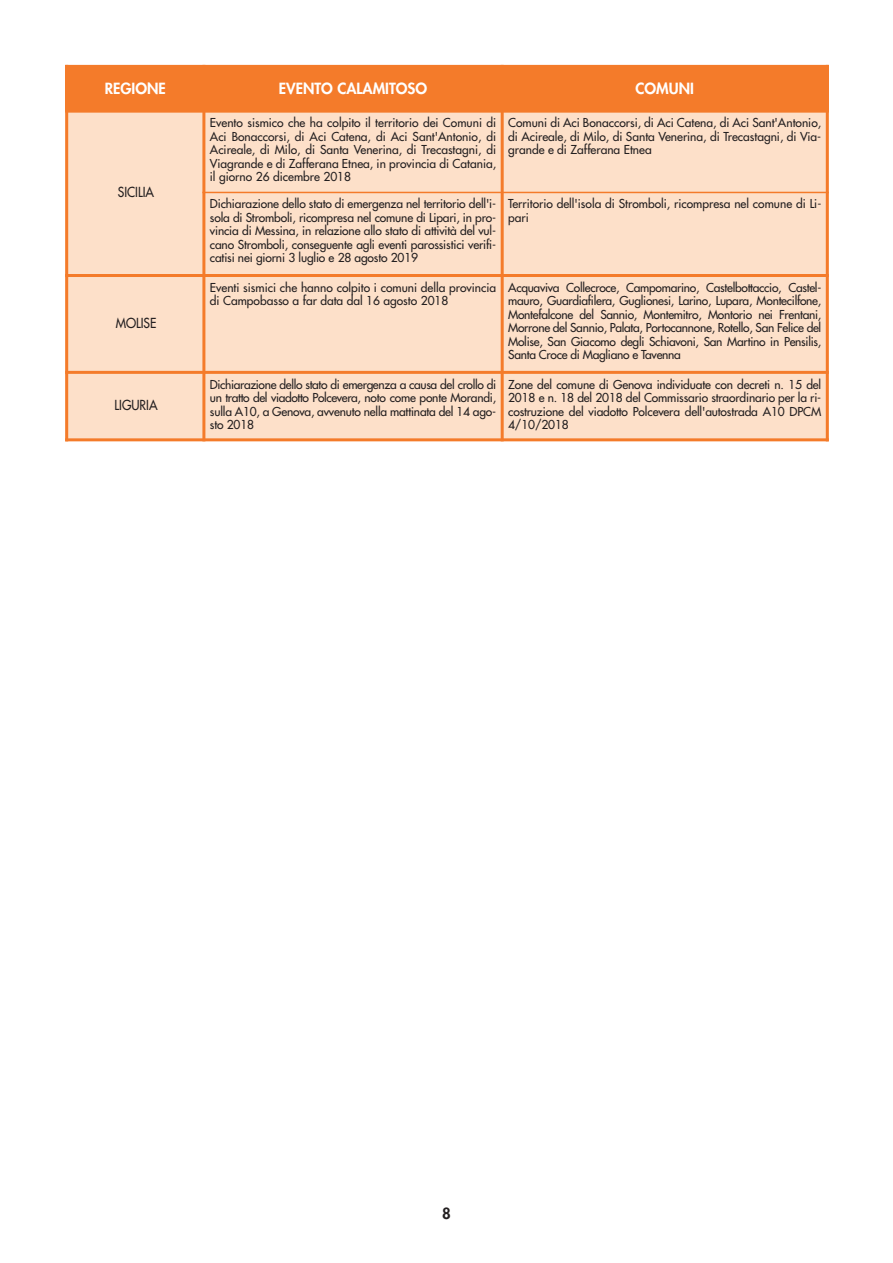
<style>
.page{position:relative;width:893px;height:1263px;background:#fff}
.page>*{position:absolute;margin:0;border:0;box-sizing:border-box;transform-origin:0 0}
.t1{font:800 15px "Futura";color:#fff}
.t2{font:800 15px "Futura";color:#231f20}
.t3{font:13.5px "Futura";color:#231f20;scale:.9 1}
.t4{font:12px/13.5px "Futura";color:#231f20;text-align:justify}
</style>
<div class="page">
<div style="left:65px;top:65px;width:139px;height:47px;background:#f47b2a"></div>
<div style="left:204px;top:65px;width:298px;height:47px;background:#f47b2a"></div>
<div style="left:502px;top:65px;width:327px;height:47px;background:#f47b2a"></div>
<div style="left:65px;top:112px;width:139px;height:163px;background:#fde0c9"></div>
<div style="left:204px;top:112px;width:298px;height:80px;background:#fde0c9"></div>
<div style="left:502px;top:112px;width:327px;height:80px;background:#fde0c9"></div>
<div style="left:204px;top:192px;width:298px;height:83px;background:#fde0c9"></div>
<div style="left:502px;top:192px;width:327px;height:83px;background:#fde0c9"></div>
<div style="left:65px;top:275px;width:139px;height:97px;background:#fde0c9"></div>
<div style="left:204px;top:275px;width:298px;height:97px;background:#fde0c9"></div>
<div style="left:502px;top:275px;width:327px;height:97px;background:#fde0c9"></div>
<div style="left:65px;top:372px;width:139px;height:69px;background:#fde0c9"></div>
<div style="left:204px;top:372px;width:298px;height:69px;background:#fde0c9"></div>
<div style="left:502px;top:372px;width:327px;height:69px;background:#fde0c9"></div>
<hr style="left:65px;top:65px;width:3px;height:376px;background:#f47b2a">
<hr style="left:202px;top:65px;width:3px;height:376px;background:#f47b2a">
<hr style="left:501px;top:65px;width:3px;height:376px;background:#f47b2a">
<hr style="left:826px;top:65px;width:3px;height:376px;background:#f47b2a">
<hr style="left:65px;top:112px;width:764px;height:1px;background:#f47b2a">
<hr style="left:202px;top:192px;width:627px;height:1px;background:#f47b2a">
<hr style="left:65px;top:274px;width:764px;height:3px;background:#f47b2a">
<hr style="left:65px;top:371px;width:764px;height:3px;background:#f47b2a">
<hr style="left:65px;top:438px;width:764px;height:3px;background:#f47b2a">
<p class="t1" style="left:105px;top:82px;width:63px">REGIONE</p>
<p class="t1" style="left:279px;top:82px;width:150px">EVENTO CALAMITOSO</p>
<p class="t1" style="left:635px;top:82px;width:60px">COMUNI</p>
<p class="t3" style="left:118px;top:186px;width:42px">SICILIA</p>
<p class="t3" style="left:116px;top:316px;width:47px">MOLISE</p>
<p class="t3" style="left:115px;top:398px;width:49px">LIGURIA</p>
<p class="t4" style="left:210px;top:117px;width:288px">Evento sismico che ha colpito il territorio dei Comuni di Aci Bonaccorsi, di Aci Catena, di Aci Sant'Antonio, di Acireale, di Milo, di Santa Venerina, di Trecastagni, di Viagrande e di Zafferana Etnea, in provincia di Catania, il giorno 26 dicembre 2018</p>
<p class="t4" style="left:508px;top:117px;width:315px">Comuni di Aci Bonaccorsi, di Aci Catena, di Aci Sant'Antonio, di Acireale, di Milo, di Santa Venerina, di Trecastagni, di Via&shy;grande e di Zafferana Etnea</p>
<p class="t4" style="left:210px;top:198px;width:288px">Dichiarazione dello stato di emergenza nel territorio dell'i&shy;sola di Stromboli, ricompresa nel comune di Lipari, in pro&shy;vincia di Messina, in relazione allo stato di attività del vul&shy;cano Stromboli, conseguente agli eventi parossistici verifi&shy;catisi nei giorni 3 luglio e 28 agosto 2019</p>
<p class="t4" style="left:508px;top:198px;width:315px">Territorio dell'isola di Stromboli, ricompresa nel comune di Li&shy;pari</p>
<p class="t4" style="left:210px;top:282px;width:288px">Eventi sismici che hanno colpito i comuni della provincia di Campobasso a far data dal 16 agosto 2018</p>
<p class="t4" style="left:508px;top:282px;width:315px">Acquaviva Collecroce, Campomarino, Castelbottaccio, Castel&shy;mauro, Guardiafilera, Guglionesi, Larino, Lupara, Montecilfone, Montefalcone del Sannio, Montemitro, Montorio nei Frentani, Morrone del Sannio, Palata, Portocannone, Rotello, San Felice del Molise, San Giacomo degli Schiavoni, San Martino in Pensilis, Santa Croce di Magliano e Tavenna</p>
<p class="t4" style="left:210px;top:378px;width:288px">Dichiarazione dello stato di emergenza a causa del crollo di un tratto del viadotto Polcevera, noto come ponte Morandi, sulla A10, a Genova, avvenuto nella mattinata del 14 ago&shy;sto 2018</p>
<p class="t4" style="left:508px;top:378px;width:315px">Zone del comune di Genova individuate con decreti n. 15 del 2018 e n. 18 del 2018 del Commissario straordinario per la ri&shy;costruzione del viadotto Polcevera dell'autostrada A10 DPCM 4/10/2018</p>
<p class="t2" style="left:442px;top:1206px;width:10px">8</p>
</div>
